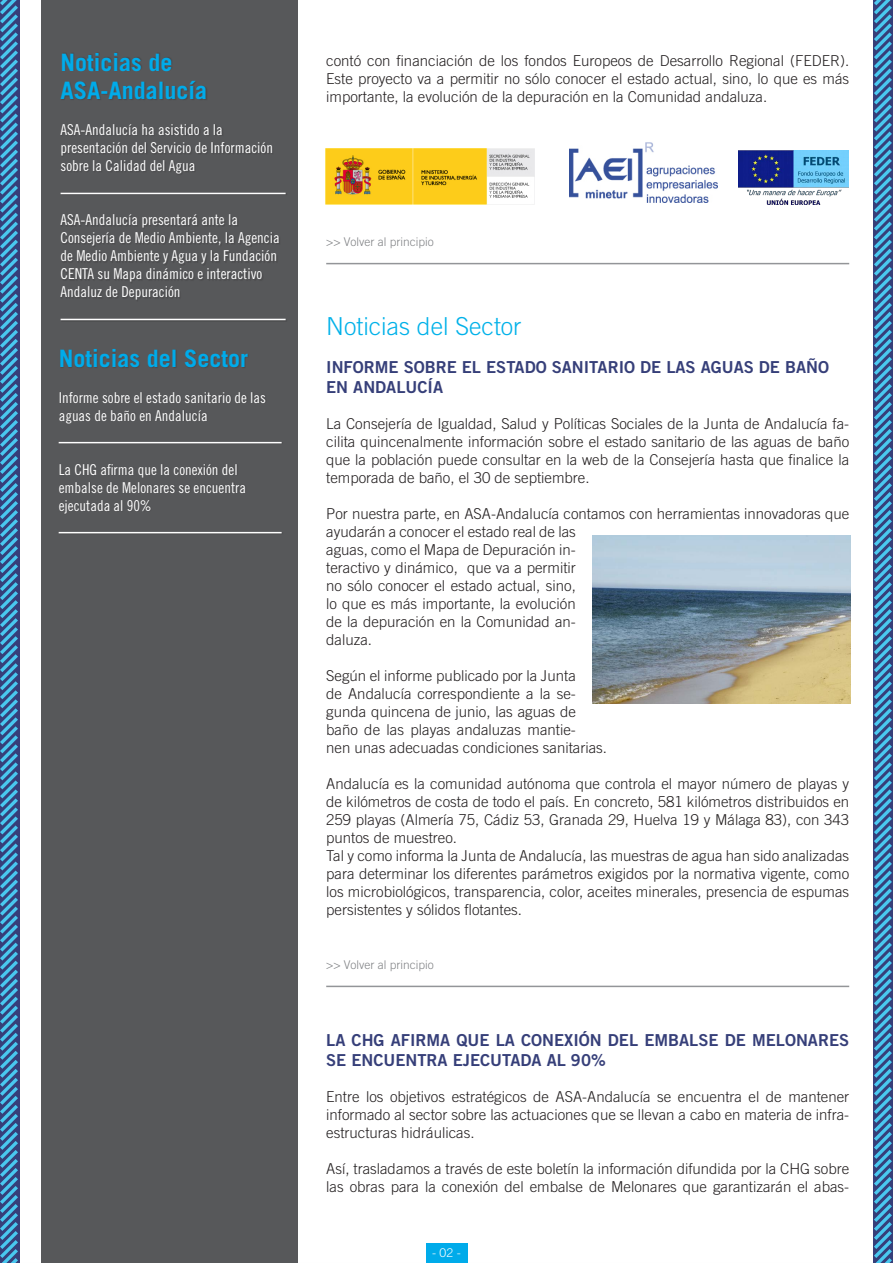
<style>
.page{position:relative;width:893px;height:1263px;background:#fff}
.page>*{position:absolute;margin:0;border:0;box-sizing:border-box;transform-origin:0 0}
.t1{font:300 24.75px "Trade Gothic";color:#00b1e9}
.t2{font:700 24px "Trade Gothic";color:#00abea}
.t3{font:16.5px/19.8px "Trade Gothic Bold Two";color:#363f79}
.t4{font:300 15px/18px "Trade Gothic";color:#231f20;text-align:justify}
.t5{font:15px/18px "Trade Gothic Cond Eighteen";color:#fff}
.t6{font:300 12px "Trade Gothic";color:#808285}
.t7{font:300 12px "Trade Gothic";color:#fff}
</style>
<div class="page">
<svg style="left:873px;top:0;width:20px;height:1263px;background:#3d78aa"></svg>
<hr style="left:326px;top:263px;width:523px;height:1px;background:#939598">
<hr style="left:326px;top:986px;width:523px;height:1px;background:#939598">
<div style="left:41px;top:0;width:257px;height:1263px;background:#57585a"></div>
<svg style="left:0;top:0;width:20px;height:1263px;background:#3d78aa"></svg>
<img style="left:593px;top:536px;width:257px;height:168px">
<img style="left:325px;top:149px;width:210px;height:56px">
<img style="left:738px;top:150px;width:111px;height:54px">
<img style="left:569px;top:142px;width:148px;height:61px">
<div style="left:61px;top:349px;width:188px;height:20px;background:#535456"></div>
<hr style="left:59px;top:442px;width:223px;height:1px;background:#fff">
<hr style="left:59px;top:532px;width:223px;height:1px;background:#fff">
<hr style="left:61px;top:193px;width:225px;height:1px;background:#fff">
<hr style="left:61px;top:319px;width:225px;height:1px;background:#fff">
<div style="left:426px;top:1243px;width:41px;height:20px;background:#00abea"></div>
<p class="t2" style="left:61px;top:47px;width:114px">Noticias de</p>
<p class="t2" style="left:61px;top:76px;width:148px">ASA-Andalucía</p>
<p class="t5" style="left:61px;top:121px;width:214px">ASA-Andalucía ha asistido a la presentación del Servicio de Información sobre la Calidad del Agua</p>
<p class="t5" style="left:61px;top:211px;width:221px">ASA-Andalucía presentará ante la Consejería de Medio Ambiente, la Agencia de Medio Ambiente y Agua y la Fundación CENTA su Mapa dinámico e interactivo Andaluz de Depuración</p>
<p class="t2" style="left:59px;top:344px;width:191px">Noticias del Sector</p>
<p class="t5" style="left:59px;top:388px;width:209px">Informe sobre el estado sanitario de las aguas de baño en Andalucía</p>
<p class="t5" style="left:59px;top:460px;width:189px">La CHG afirma que la conexión del embalse de Melonares se encuentra ejecutada al 90%</p>
<p class="t4" style="left:326px;top:51px;width:524px">contó con financiación de los fondos Europeos de Desarrollo Regional (FEDER).<br>Este proyecto va a permitir no sólo conocer el estado actual, sino, lo que es más importante, la evolución de la depuración en la Comunidad andaluza.</p>
<p class="t6" style="left:326px;top:234px;width:109px">&gt;&gt; Volver al principio</p>
<p class="t1" style="left:326px;top:311px;width:197px">Noticias del Sector</p>
<p class="t3" style="left:326px;top:357px;width:504px">INFORME SOBRE EL ESTADO SANITARIO DE LAS AGUAS DE BAÑO<br>EN ANDALUCÍA</p>
<p class="t4" style="left:326px;top:414px;width:524px">La Consejería de Igualdad, Salud y Políticas Sociales de la Junta de Andalucía fa&shy;cilita quincenalmente información sobre el estado sanitario de las aguas de baño que la población puede consultar en la web de la Consejería hasta que finalice la temporada de baño, el 30 de septiembre.</p>
<p class="t4" style="left:326px;top:504px;width:524px;text-align:left">Por nuestra parte, en ASA-Andalucía contamos con herramientas innovadoras que ayudarán a conocer el estado real de las<br>aguas, como el Mapa de Depuración in-<br>teractivo y dinámico, que va a permitir<br>no sólo conocer el estado actual, sino,<br>lo que es más importante, la evolución<br>de la depuración en la Comunidad an-<br>daluza.</p>
<p class="t4" style="left:326px;top:666px;width:282px;text-align:left">Según el informe publicado por la Junta<br>de Andalucía correspondiente a la se&shy;gunda quincena de junio, las aguas de baño de las playas andaluzas mantie-<br>nen unas adecuadas condiciones sanitarias.</p>
<p class="t4" style="left:326px;top:774px;width:525px">Andalucía es la comunidad autónoma que controla el mayor número de playas y de kilómetros de costa de todo el país. En concreto, 581 kilómetros distribuidos en 259 playas (Almería 75, Cádiz 53, Granada 29, Huelva 19 y Málaga 83), con 343 puntos de muestreo.</p>
<p class="t4" style="left:326px;top:846px;width:524px">Tal y como informa la Junta de Andalucía, las muestras de agua han sido analizadas para determinar los diferentes parámetros exigidos por la normativa vigente, como los microbiológicos, transparencia, color, aceites minerales, presencia de espumas persistentes y sólidos flotantes.</p>
<p class="t6" style="left:326px;top:957px;width:109px">&gt;&gt; Volver al principio</p>
<p class="t3" style="left:326px;top:1030px;width:524px">LA CHG AFIRMA QUE LA CONEXIÓN DEL EMBALSE DE MELONARES<br>SE ENCUENTRA EJECUTADA AL 90%</p>
<p class="t4" style="left:326px;top:1087px;width:524px">Entre los objetivos estratégicos de ASA-Andalucía se encuentra el de mantener informado al sector sobre las actuaciones que se llevan a cabo en materia de infra&shy;estructuras hidráulicas.</p>
<p class="t4" style="left:326px;top:1159px;width:524px">Así, trasladamos a través de este boletín la información difundida por la CHG sobre las obras para la conexión del embalse de Melonares que garantizarán el abas-</p>
<p class="t7" style="left:432px;top:1246px;width:30px">- 02 -</p>
</div>
